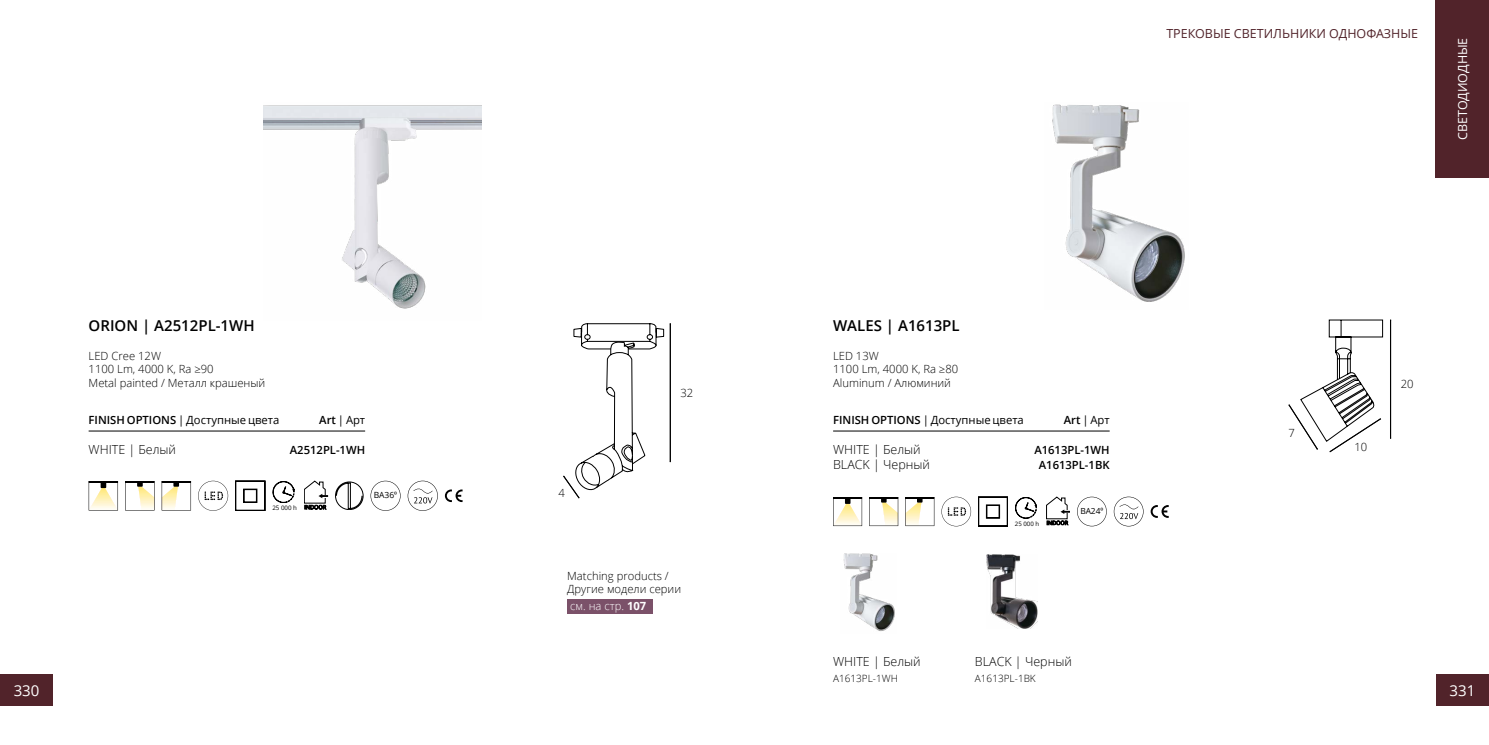
<style>
.page{position:relative;width:1489px;height:745px;background:#fff}
.page>*{position:absolute;margin:0;border:0;box-sizing:border-box;transform-origin:0 0}
.t1{font:600 15px "Open Sans";color:#000}
.t2{font:15px "Open Sans";color:#fff}
.t3{font:300 12.5px "Open Sans";color:#000}
.t4{font:12.5px "Open Sans";color:#51232a}
.t5{font:12.5px "Open Sans";color:#fff}
.t6{font:300 11.25px/13.5px "Open Sans";color:#000}
.t7{font:11.25px "Open Sans";color:#000}
.t8{font:600 11.25px "Open Sans";color:#000}
.t9{font:300 11.25px "Open Sans";color:#fff}
.t10{font:300 10px "Open Sans";color:#000}
.t11{font:8.5px "Open Sans";color:#000}
.t12{font:8.38px "Open Sans";color:#000}
.t13{font:6.12px "Open Sans";color:#000}
.t14{font:5.5px "Open Sans";color:#000}
.s1{font-weight:600}
.s2{font-family:"Minion Pro"}
.s3{font-weight:700}
</style>
<div class="page">
<img style="left:263px;top:105px;width:218px;height:204px">
<hr style="left:89px;top:430px;width:276px;height:1px;background:#000">
<svg style="left:198px;top:480px;width:30px;height:30px"></svg>
<svg style="left:273px;top:481px;width:21px;height:21px"></svg>
<svg style="left:304px;top:480px;width:24px;height:23px"></svg>
<svg style="left:235px;top:480px;width:30px;height:30px"></svg>
<svg style="left:89px;top:481px;width:29px;height:30px"></svg>
<svg style="left:445px;top:489px;width:17px;height:12px"></svg>
<svg style="left:370px;top:480px;width:30px;height:30px"></svg>
<svg style="left:407px;top:480px;width:31px;height:30px"></svg>
<svg style="left:125px;top:481px;width:29px;height:30px"></svg>
<svg style="left:162px;top:481px;width:29px;height:30px"></svg>
<svg style="left:335px;top:481px;width:28px;height:28px"></svg>
<div style="left:567px;top:599px;width:85px;height:14px;background:#7b5169"></div>
<hr style="left:670px;top:323px;width:1px;height:138px;background:#000">
<svg style="left:563px;top:323px;width:107px;height:175px"></svg>
<img style="left:1052px;top:104px;width:133px;height:198px">
<hr style="left:833px;top:430px;width:276px;height:1px;background:#000">
<svg style="left:978px;top:496px;width:29px;height:30px"></svg>
<svg style="left:833px;top:497px;width:29px;height:29px"></svg>
<svg style="left:869px;top:497px;width:29px;height:29px"></svg>
<svg style="left:905px;top:497px;width:29px;height:29px"></svg>
<svg style="left:941px;top:496px;width:30px;height:30px"></svg>
<svg style="left:1046px;top:496px;width:23px;height:23px"></svg>
<svg style="left:1150px;top:505px;width:18px;height:12px"></svg>
<svg style="left:1113px;top:496px;width:30px;height:30px"></svg>
<svg style="left:1077px;top:496px;width:29px;height:30px"></svg>
<svg style="left:1015px;top:497px;width:21px;height:21px"></svg>
<hr style="left:1390px;top:320px;width:1px;height:118px;background:#000">
<svg style="left:1288px;top:319px;width:94px;height:133px"></svg>
<img style="left:843px;top:553px;width:52px;height:78px">
<img style="left:986px;top:554px;width:51px;height:73px">
<div style="left:0;top:673px;width:53px;height:32px;background:#51232a"></div>
<div style="left:1435px;top:673px;width:53px;height:32px;background:#51232a"></div>
<div style="left:1435px;top:0;width:53px;height:177px;background:#51232a"></div>
<p class="t4" style="left:1166px;top:25px;width:253px">ТРЕКОВЫЕ СВЕТИЛЬНИКИ ОДНОФАЗНЫЕ</p>
<p class="t5" style="left:1453px;top:140px;width:104px;rotate:-90deg">СВЕТОДИОДНЫЕ</p>
<h1 class="t1" style="left:89px;top:315px;width:167px">ORION | A2512PL-1WH</h1>
<h1 class="t1" style="left:833px;top:315px;width:128px">WALES | A1613PL</h1>
<p class="t6" style="left:89px;top:348px;width:178px">LED Cree 12W<br>1100 Lm, 4000 K, Ra ≥90<br>Metal painted / Металл крашеный</p>
<p class="t6" style="left:680px;top:386px;width:14px">32</p>
<p class="t6" style="left:833px;top:348px;width:127px">LED 13W<br>1100 Lm, 4000 K, Ra ≥80<br>Aluminum / Алюминий</p>
<p class="t6" style="left:1400px;top:376px;width:14px">20</p>
<p class="t7" style="left:89px;top:411px;width:192px"><span class="s1">FINISH OPTIONS</span> | Доступные цвета</p>
<p class="t7" style="left:319px;top:411px;width:47px"><span class="s1">Art</span> | Арт</p>
<p class="t3" style="left:89px;top:440px;width:89px">WHITE | Белый</p>
<p class="t8" style="left:290px;top:441px;width:77px">A2512PL-1WH</p>
<p class="t7" style="left:833px;top:411px;width:192px"><span class="s1">FINISH OPTIONS</span> | Доступные цвета</p>
<p class="t7" style="left:1063px;top:411px;width:47px"><span class="s1">Art</span> | Арт</p>
<p class="t3" style="left:833px;top:440px;width:89px">WHITE | Белый</p>
<p class="t8" style="left:1034px;top:441px;width:77px">A1613PL-1WH</p>
<p class="t3" style="left:833px;top:455px;width:98px">BLACK | Черный</p>
<p class="t8" style="left:1038px;top:456px;width:72px">A1613PL-1BK</p>
<p class="t6" style="left:1288px;top:426px;width:8px">7</p>
<p class="t6" style="left:1354px;top:439px;width:14px">10</p>
<p class="t11" style="left:374px;top:489px;width:25px">BA36<span class="s2">⁰</span></p>
<p class="t6" style="left:558px;top:485px;width:8px">4</p>
<p class="t13" style="left:272px;top:503px;width:55px">25 000 h <sup>INDOOR</sup></p>
<p class="t12" style="left:1080px;top:505px;width:24px">BA24<span class="s2">⁰</span></p>
<p class="t13" style="left:1014px;top:519px;width:26px">25 000 h</p>
<p class="t14" style="left:1046px;top:518px;width:23px">INDOOR</p>
<p class="t6" style="left:567px;top:568px;width:115px">Matching products /<br>Другие модели серии</p>
<p class="t9" style="left:570px;top:598px;width:78px">см. на cтр. <span class="s3">107</span></p>
<p class="t3" style="left:833px;top:652px;width:89px">WHITE | Белый</p>
<p class="t3" style="left:974px;top:652px;width:98px">BLACK | Черный</p>
<p class="t10" style="left:833px;top:670px;width:66px">A1613PL-1WH</p>
<p class="t10" style="left:974px;top:670px;width:62px">A1613PL-1BK</p>
<h1 class="t2" style="left:14px;top:679px;width:27px">330</h1>
<h1 class="t2" style="left:1449px;top:679px;width:27px">331</h1>
</div>
